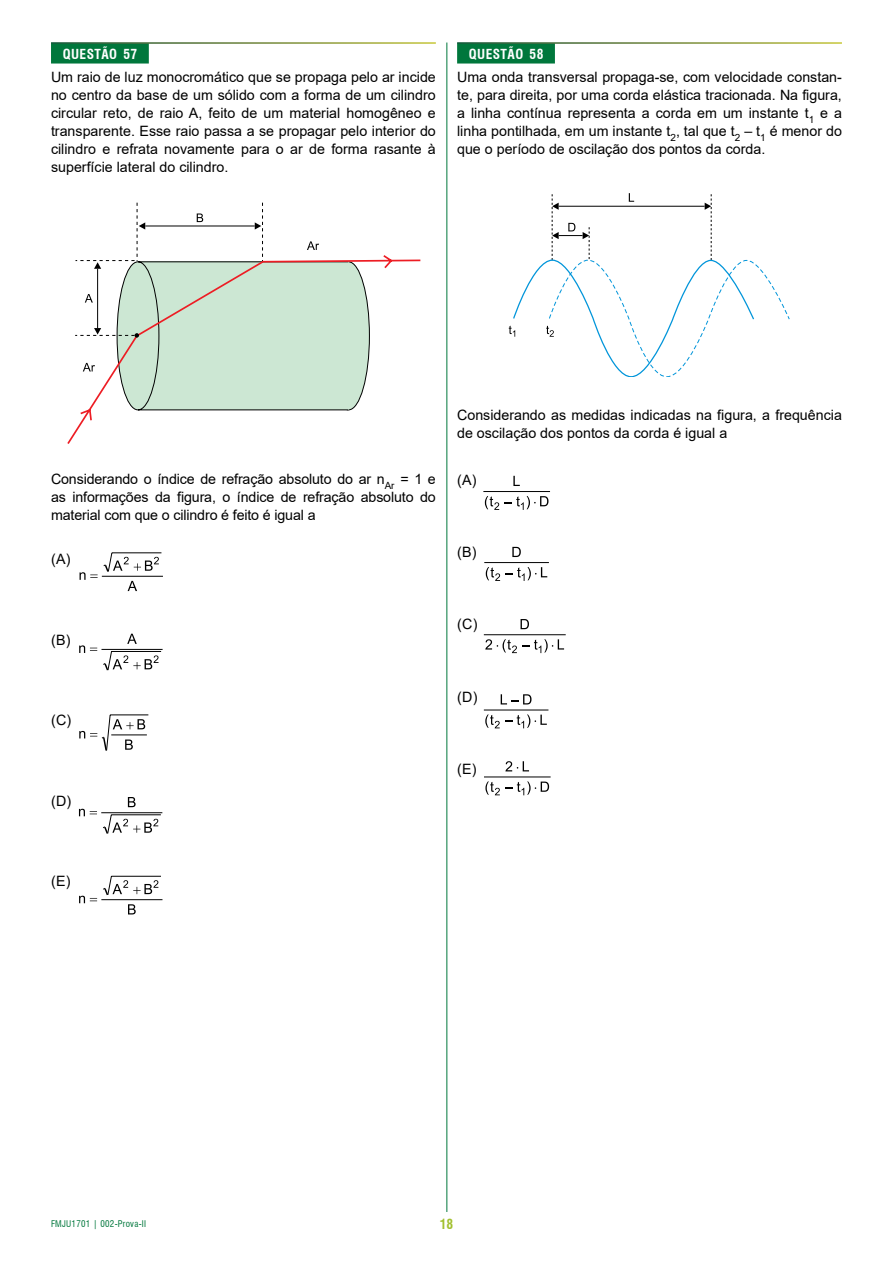
<style>
.page{position:relative;width:893px;height:1263px;background:#fff}
.page>*{position:absolute;margin:0;border:0;box-sizing:border-box;transform-origin:0 0}
.t1{font:14.25px/18px "Arial";color:#000;text-align:justify}
.t2{font:700 condensed 13.5px "Swiss 721 BT";letter-spacing:.03em;color:#fff}
.t3{font:700 condensed 13.5px "Swiss 721 BT";color:#a2c02f}
.t4{font:condensed 9px "Swiss 721 BT";letter-spacing:.03em;color:#00773c}
</style>
<div class="page">
<hr style="left:446px;top:43px;width:1px;height:1169px;background:#00773c">
<div style="left:457px;top:43px;width:98px;height:21px;background:#00773c"></div>
<hr style="left:457px;top:42px;width:385px;height:2px;background:#fff">
<svg style="left:509px;top:193px;width:281px;height:184px"></svg>
<hr style="left:483px;top:491px;width:67px;height:1px;background:#000">
<svg style="left:513px;top:476px;width:7px;height:10px"></svg>
<svg style="left:485px;top:496px;width:63px;height:14px"></svg>
<hr style="left:484px;top:562px;width:65px;height:1px;background:#000">
<svg style="left:512px;top:547px;width:9px;height:10px"></svg>
<svg style="left:486px;top:567px;width:61px;height:14px"></svg>
<hr style="left:484px;top:634px;width:82px;height:1px;background:#000">
<svg style="left:521px;top:619px;width:8px;height:10px"></svg>
<svg style="left:485px;top:639px;width:79px;height:14px"></svg>
<hr style="left:484px;top:710px;width:64px;height:1px;background:#000">
<svg style="left:501px;top:694px;width:30px;height:10px"></svg>
<svg style="left:485px;top:714px;width:62px;height:14px"></svg>
<hr style="left:484px;top:776px;width:67px;height:1px;background:#000">
<svg style="left:485px;top:781px;width:64px;height:14px"></svg>
<svg style="left:505px;top:761px;width:24px;height:10px"></svg>
<div style="left:51px;top:43px;width:98px;height:21px;background:#00773c"></div>
<hr style="left:51px;top:42px;width:385px;height:2px;background:#fff">
<svg style="left:67px;top:255px;width:353px;height:189px"></svg>
<svg style="left:75px;top:203px;width:274px;height:208px"></svg>
<svg style="left:80px;top:552px;width:83px;height:39px"></svg>
<svg style="left:79px;top:634px;width:84px;height:37px"></svg>
<svg style="left:79px;top:714px;width:70px;height:37px"></svg>
<svg style="left:79px;top:797px;width:84px;height:37px"></svg>
<svg style="left:79px;top:875px;width:84px;height:39px"></svg>
<p class="t2" style="left:63px;top:46px;width:76px">QUESTÃO 57</p>
<p class="t1" style="left:51px;top:67px;width:386px">Um raio de luz monocromático que se propaga pelo ar incide no centro da base de um sólido com a forma de um cilindro circular reto, de raio A, feito de um material homogêneo e transparente. Esse raio passa a se propagar pelo interior do cilindro e refrata novamente para o ar de forma rasante à superfície lateral do cilindro.</p>
<p class="t2" style="left:469px;top:46px;width:76px">QUESTÃO 58</p>
<p class="t1" style="left:457px;top:67px;width:386px">Uma onda transversal propaga-se, com velocidade constan&shy;te, para direita, por uma corda elástica tracionada. Na figura, a linha contínua representa a corda em um instante t<sub>1</sub> e a linha pontilhada, em um instante t<sub>2</sub>, tal que t<sub>2</sub> – t<sub>1</sub> é menor do que o período de oscilação dos pontos da corda.</p>
<p class="t1" style="left:51px;top:470px;width:386px">Considerando o índice de refração absoluto do ar n<sub>Ar</sub> = 1 e as informações da figura, o índice de refração absoluto do material com que o cilindro é feito é igual a</p>
<p class="t1" style="left:51px;top:550px;width:21px">(A)</p>
<p class="t1" style="left:51px;top:631px;width:21px">(B)</p>
<p class="t1" style="left:51px;top:711px;width:22px">(C)</p>
<p class="t1" style="left:51px;top:792px;width:22px">(D)</p>
<p class="t1" style="left:457px;top:406px;width:386px">Considerando as medidas indicadas na figura, a frequência de oscilação dos pontos da corda é igual a</p>
<p class="t1" style="left:457px;top:471px;width:21px">(A)</p>
<p class="t1" style="left:457px;top:543px;width:21px">(B)</p>
<p class="t1" style="left:457px;top:615px;width:22px">(C)</p>
<p class="t1" style="left:457px;top:687px;width:22px">(D)</p>
<p class="t1" style="left:457px;top:760px;width:21px">(E)</p>
<p class="t1" style="left:51px;top:872px;width:21px">(E)</p>
<p class="t4" style="left:51px;top:1218px;width:97px">FMJU1701 | 002-Prova-II</p>
<p class="t3" style="left:440px;top:1216px;width:15px">18</p>
</div>
